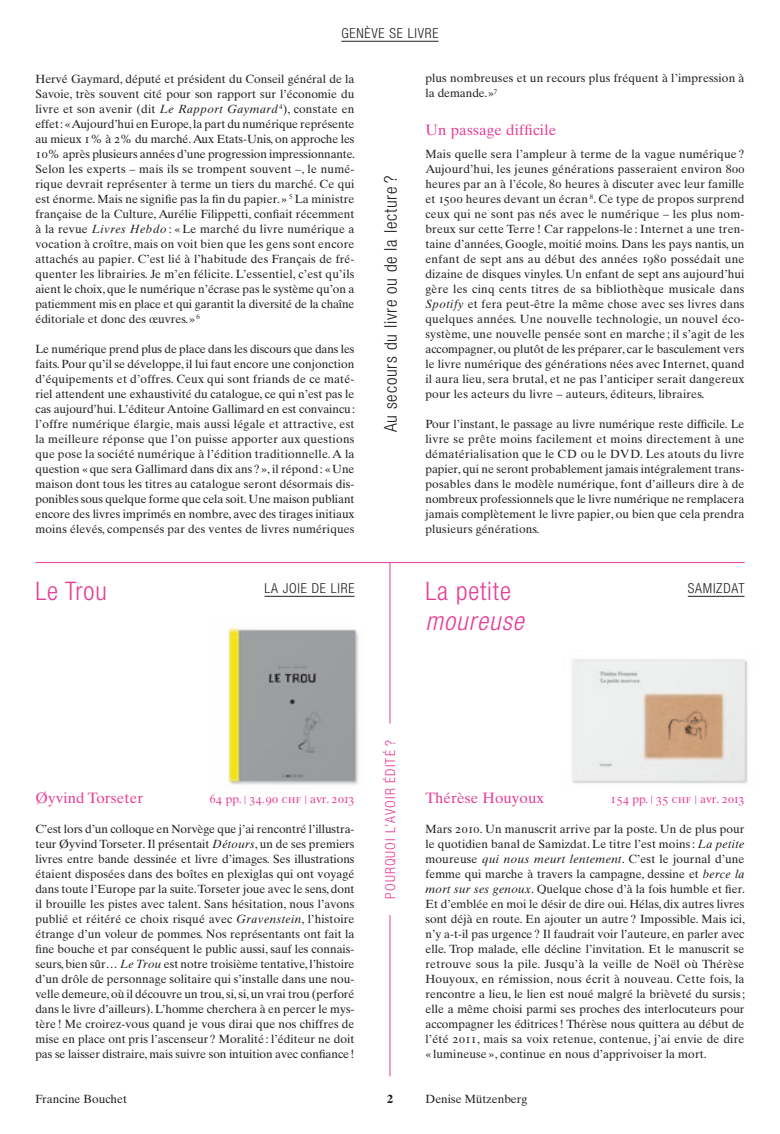
<style>
.page{position:relative;width:780px;height:1134px;background:#fff}
.page>*{position:absolute;margin:0;border:0;box-sizing:border-box;transform-origin:0 0}
.t1{font:300 condensed 25.62px "Helvetica Neue";color:#e63e97}
.t2{font:italic 300 condensed 25.62px "Helvetica Neue";letter-spacing:.045em;color:#e63e97}
.t3{font:300 condensed 17.5px "Helvetica Neue";letter-spacing:.045em;color:#231f20}
.t4{font:15px "Times Ten";letter-spacing:.01em;color:#e63e97}
.t5{font:300 condensed 13.75px "Helvetica Neue";letter-spacing:.055em;color:#231f20}
.t6{font:300 condensed 13.75px "Helvetica Neue";letter-spacing:.08em;color:#e63e97}
.t7{font:11.88px/15px "Times Ten";letter-spacing:.01em;color:#231f20;text-align:justify}
.t8{font:11.88px "Times Ten Roman SC";letter-spacing:.035em;color:#e63e97}
.t9{font:700 11.88px "Times Ten";color:#231f20}
.s1{font-style:italic}
.s2{font-family:"Times Ten Roman SC"}
.s3{font-family:"Times Ten"}
</style>
<div class="page">
<img style="left:228px;top:627px;width:131px;height:158px">
<img style="left:572px;top:659px;width:176px;height:125px">
<hr style="left:389px;top:915px;width:1px;height:161px;background:#e63e97">
<hr style="left:35px;top:562px;width:709px;height:1px;background:#e63e97">
<hr style="left:389px;top:563px;width:1px;height:160px;background:#e63e97">
<hr style="left:341px;top:41px;width:97px;height:1px;background:#231f20">
<hr style="left:687px;top:596px;width:57px;height:1px;background:#231f20">
<hr style="left:264px;top:596px;width:90px;height:1px;background:#231f20">
<p class="t5" style="left:341px;top:25px;width:99px">GENÈVE SE LIVRE</p>
<p class="t7" style="left:35px;top:71px;width:321px">Hervé Gaymard, député et président du Conseil général de la Savoie, très souvent cité pour son rapport sur l’économie du livre et son avenir (dit <span class="s1">Le Rapport Gaymard</span><sup>4</sup>), constate en effet: «Aujourd’hui en Europe, la part du numérique représente au mieux <span class="s2">1%</span> à <span class="s2">2%</span> du marché. Aux Etats-Unis, on approche les <span class="s2">10%</span> après plusieurs années d’une progression impressionnante.<br>Selon les experts – mais ils se trompent souvent –, le numé&shy;rique devrait représenter à terme un tiers du marché. Ce qui est énorme. Mais ne signifie pas la fin du papier.» <sup>5</sup> La ministre française de la Culture, Aurélie Filippetti, confiait récemment à la revue <span class="s1">Livres Hebdo</span> : «Le marché du livre numérique a vocation à croître, mais on voit bien que les gens sont encore attachés au papier. C’est lié à l’habitude des Français de fré&shy;quenter les librairies. Je m’en félicite. L’essentiel, c’est qu’ils aient le choix, que le numérique n’écrase pas le système qu’on a patiemment mis en place et qui garantit la diversité de la chaîne éditoriale et donc des œuvres.» <sup>6</sup></p>
<p class="t7" style="left:35px;top:341px;width:321px">Le numérique prend plus de place dans les discours que dans les faits. Pour qu’il se développe, il lui faut encore une conjonction d’équipements et d’offres. Ceux qui sont friands de ce maté&shy;riel attendent une exhaustivité du catalogue, ce qui n’est pas le cas aujourd’hui. L’éditeur Antoine Gallimard en est convaincu: l’offre numérique élargie, mais aussi légale et attractive, est la meilleure réponse que l’on puisse apporter aux questions que pose la société numérique à l’édition traditionnelle. A la question «que sera Gallimard dans dix ans? », il répond: «Une maison dont tous les titres au catalogue seront désormais dis&shy;ponibles sous quelque forme que cela soit. Une maison publiant encore des livres imprimés en nombre, avec des tirages initiaux moins élevés, compensés par des ventes de livres numériques</p>
<h2 class="t3" style="left:381px;top:432px;width:258px;rotate:-90deg">AU SECOURS DU LIVRE OU DE LA LECTURE ?</h2>
<p class="t7" style="left:425px;top:71px;width:320px">plus nombreuses et un recours plus fréquent à l’impression à la demande.»<sup>7</sup></p>
<p class="t4" style="left:425px;top:121px;width:132px">Un passage difficile</p>
<p class="t7" style="left:425px;top:146px;width:320px">Mais quelle sera l’ampleur à terme de la vague numérique ?<br>Aujourd’hui, les jeunes générations passeraient environ <span class="s2">800 </span>heures par an à l’école, <span class="s2">80</span> heures à discuter avec leur famille et <span class="s2">1500</span> heures devant un écran <sup>8</sup>. Ce type de propos surprend ceux qui ne sont pas nés avec le numérique – les plus nom&shy;breux sur cette Terre ! Car rappelons-le : Internet a une tren&shy;taine d’années, Google, moitié moins. Dans les pays nantis, un enfant de sept ans au début des années <span class="s2">1980</span> possédait une dizaine de disques vinyles. Un enfant de sept ans aujourd’hui gère les cinq cents titres de sa bibliothèque musicale dans <span class="s1">Spotify</span> et fera peut-être la même chose avec ses livres dans quelques années. Une nouvelle technologie, un nouvel éco&shy;système, une nouvelle pensée sont en marche ; il s’agit de les accompagner, ou plutôt de les préparer, car le basculement vers le livre numérique des générations nées avec Internet, quand il aura lieu, sera brutal, et ne pas l’anticiper serait dangereux pour les acteurs du livre – auteurs, éditeurs, libraires.</p>
<p class="t7" style="left:425px;top:416px;width:320px">Pour l’instant, le passage au livre numérique reste difficile. Le livre se prête moins facilement et moins directement à une dématérialisation que le CD ou le DVD. Les atouts du livre papier, qui ne seront probablement jamais intégralement trans&shy;posables dans le modèle numérique, font d’ailleurs dire à de nombreux professionnels que le livre numérique ne remplacera jamais complètement le livre papier, ou bien que cela prendra plusieurs générations.</p>
<h1 class="t1" style="left:35px;top:576px;width:73px">LE TROU</h1>
<p class="t5" style="left:264px;top:580px;width:91px">LA JOIE DE LIRE</p>
<h1 class="t1" style="left:425px;top:576px;width:87px">LA PETITE</h1>
<h1 class="t2" style="left:425px;top:606px;width:100px">moureuse</h1>
<p class="t5" style="left:687px;top:580px;width:58px">SAMIZDAT</p>
<p class="t6" style="left:382px;top:899px;width:160px;rotate:-90deg">POURQUOI L’AVOIR ÉDITÉ ?</p>
<p class="t4" style="left:35px;top:788px;width:109px">Øyvind Torseter</p>
<p class="t8" style="left:210px;top:791px;width:146px">64 <span class="s3">pp. |</span> 34.90 chf <span class="s3">| avr.</span> 2013</p>
<p class="t4" style="left:425px;top:788px;width:120px">Thérèse Houyoux</p>
<p class="t8" style="left:610px;top:791px;width:136px">154 <span class="s3">pp. |</span> 35 chf <span class="s3">| avr.</span> 2013</p>
<p class="t7" style="left:35px;top:821px;width:320px">C’est lors d’un colloque en Norvège que j’ai rencontré l’illustra&shy;teur Øyvind Torseter. Il présentait <span class="s1">Détours</span>, un de ses premiers livres entre bande dessinée et livre d’images. Ses illustrations étaient disposées dans des boîtes en plexiglas qui ont voyagé dans toute l’Europe par la suite. Torseter joue avec le sens, dont il brouille les pistes avec talent. Sans hésitation, nous l’avons publié et réitéré ce choix risqué avec <span class="s1">Gravenstein</span>, l’histoire étrange d’un voleur de pommes. Nos représentants ont fait la fine bouche et par conséquent le public aussi, sauf les connais&shy;seurs, bien sûr… <span class="s1">Le Trou</span> est notre troisième tentative, l’histoire d’un drôle de personnage solitaire qui s’installe dans une nou&shy;velle demeure, où il découvre un trou, si, si, un vrai trou (perforé dans le livre d’ailleurs). L’homme cherchera à en percer le mys&shy;tère ! Me croirez-vous quand je vous dirai que nos chiffres de mise en place ont pris l’ascenseur ? Moralité : l’éditeur ne doit pas se laisser distraire, mais suivre son intuition avec confiance!</p>
<p class="t7" style="left:425px;top:821px;width:321px">Mars <span class="s2">2010</span>. Un manuscrit arrive par la poste. Un de plus pour le quotidien banal de Samizdat. Le titre l’est moins: <span class="s1">La petite </span>moureuse <span class="s1">qui nous meurt lentement</span>. C’est le journal d’une femme qui marche à travers la campagne, dessine et <span class="s1">berce la mort sur ses genoux</span>. Quelque chose d’à la fois humble et fier.<br>Et d’emblée en moi le désir de dire oui. Hélas, dix autres livres sont déjà en route. En ajouter un autre ? Impossible. Mais ici, n’y a-t-il pas urgence ? Il faudrait voir l’auteure, en parler avec elle. Trop malade, elle décline l’invitation. Et le manuscrit se retrouve sous la pile. Jusqu’à la veille de Noël où Thérèse Houyoux, en rémission, nous écrit à nouveau. Cette fois, la rencontre a lieu, le lien est noué malgré la brièveté du sursis; elle a même choisi parmi ses proches des interlocuteurs pour accompagner les éditrices! Thérèse nous quittera au début de l’été <span class="s2">2011</span>, mais sa voix retenue, contenue, j’ai envie de dire « lumineuse », continue en nous d’apprivoiser la mort.</p>
<p class="t7" style="left:425px;top:1091px;width:103px">Denise Mützenberg</p>
<p class="t7" style="left:35px;top:1091px;width:93px">Francine Bouchet</p>
<p class="t9" style="left:387px;top:1091px;width:7px">2</p>
</div>
